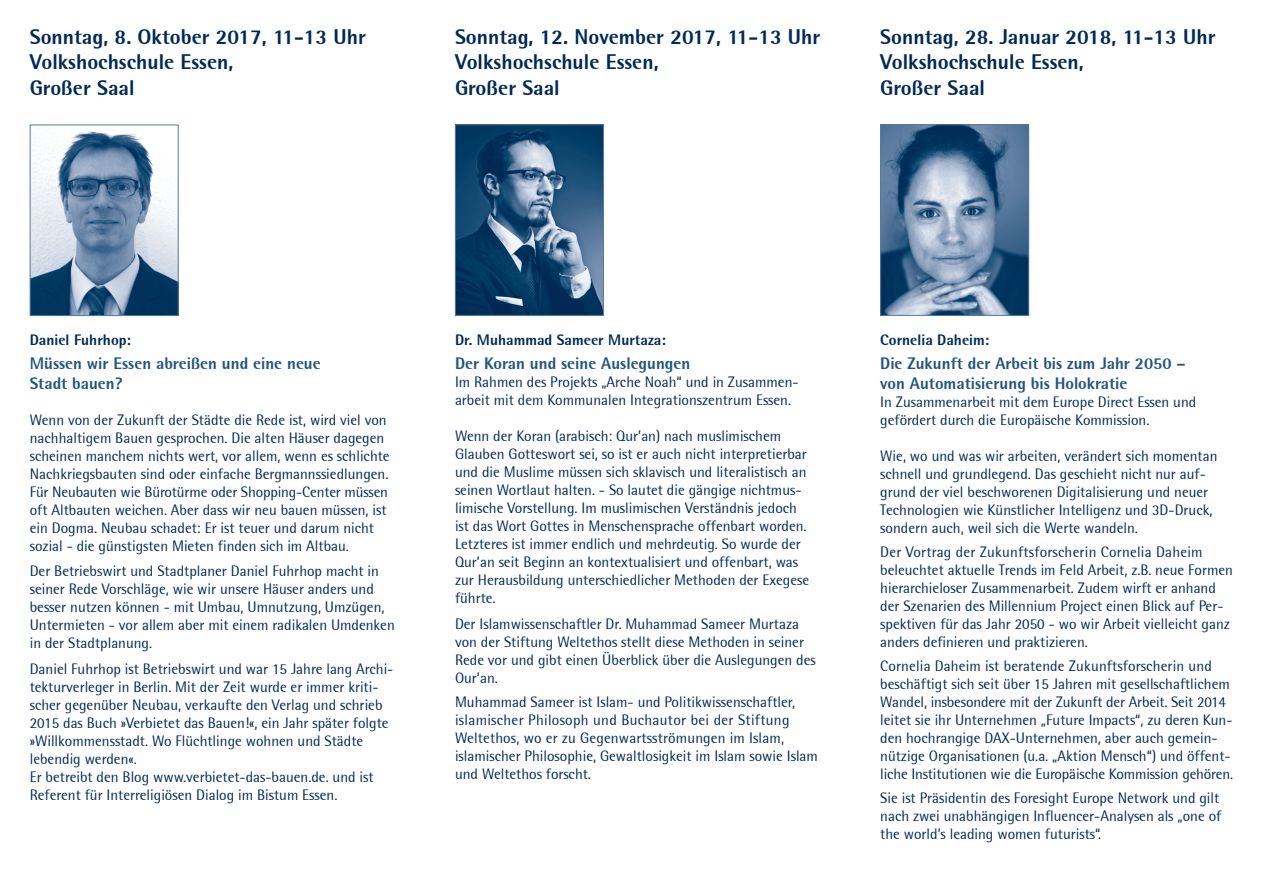
<style>
.page{position:relative;width:1263px;height:893px;background:#fff}
.page>*{position:absolute;margin:0;border:0;box-sizing:border-box;transform-origin:0 0}
.t1{font:800 21px/25.2px "Rotis Semi Sans";color:#002953}
.t2{font:800 16.5px/19.5px "Rotis Semi Sans";color:#20557d}
.t3{font:15px/18px "Rotis Semi Sans";color:#002953}
.t4{font:800 15px "Rotis Semi Sans";color:#002953}
</style>
<div class="page">
<img style="left:32px;top:131px;width:145px;height:183px">
<div style="left:30px;top:125px;width:149px;height:191px;border:1px solid #59799e"></div>
<img style="left:457px;top:126px;width:145px;height:188px">
<div style="left:455px;top:124px;width:149px;height:192px;border:1px solid #59799e"></div>
<img style="left:882px;top:126px;width:145px;height:188px">
<div style="left:880px;top:124px;width:149px;height:192px;border:1px solid #59799e"></div>
<h1 class="t1" style="left:30px;top:24px;width:337px">Sonntag, 8. Oktober 2017, 11-13 Uhr<br>Volkshochschule Essen,<br>Großer Saal</h1>
<h1 class="t1" style="left:455px;top:24px;width:367px">Sonntag, 12. November 2017, 11-13 Uhr<br>Volkshochschule Essen,<br>Großer Saal</h1>
<h1 class="t1" style="left:880px;top:24px;width:337px">Sonntag, 28. Januar 2018, 11-13 Uhr<br>Volkshochschule Essen,<br>Großer Saal</h1>
<p class="t4" style="left:30px;top:331px;width:103px">Daniel Fuhrhop:</p>
<p class="t2" style="left:30px;top:353px;width:293px">Müssen wir Essen abreißen und eine neue<br>Stadt bauen?</p>
<p class="t3" style="left:30px;top:410px;width:361px">Wenn von der Zukunft der Städte die Rede ist, wird viel von nachhaltigem Bauen gesprochen. Die alten Häuser dagegen scheinen manchem nichts wert, vor allem, wenn es schlichte Nachkriegsbauten sind oder einfache Bergmannssiedlungen.<br>Für Neubauten wie Bürotürme oder Shopping-Center müssen oft Altbauten weichen. Aber dass wir neu bauen müssen, ist ein Dogma. Neubau schadet: Er ist teuer und darum nicht sozial - die günstigsten Mieten finden sich im Altbau.</p>
<p class="t3" style="left:30px;top:562px;width:367px">Der Betriebswirt und Stadtplaner Daniel Fuhrhop macht in seiner Rede Vorschläge, wie wir unsere Häuser anders und besser nutzen können - mit Umbau, Umnutzung, Umzügen, Untermieten - vor allem aber mit einem radikalen Umdenken in der Stadtplanung.</p>
<p class="t3" style="left:30px;top:659px;width:365px">Daniel Fuhrhop ist Betriebswirt und war 15 Jahre lang Archi&shy;tekturverleger in Berlin. Mit der Zeit wurde er immer kriti&shy;scher gegenüber Neubau, verkaufte den Verlag und schrieb 2015 das Buch »Verbietet das Bauen!«, ein Jahr später folgte »Willkommensstadt. Wo Flüchtlinge wohnen und Städte lebendig werden«.<br>Er betreibt den Blog www.verbietet-das-bauen.de. und ist Referent für Interreligiösen Dialog im Bistum Essen.</p>
<p class="t4" style="left:455px;top:331px;width:212px">Dr. Muhammad Sameer Murtaza:</p>
<p class="t2" style="left:455px;top:353px;width:237px">Der Koran und seine Auslegungen</p>
<p class="t3" style="left:455px;top:373px;width:345px">Im Rahmen des Projekts „Arche Noah“ und in Zusammen&shy;arbeit mit dem Kommunalen Integrationszentrum Essen.</p>
<p class="t3" style="left:455px;top:427px;width:356px">Wenn der Koran (arabisch: Qur’an) nach muslimischem Glauben Gotteswort sei, so ist er auch nicht interpretierbar und die Muslime müssen sich sklavisch und literalistisch an seinen Wortlaut halten. - So lautet die gängige nichtmus&shy;limische Vorstellung. Im muslimischen Verständnis jedoch ist das Wort Gottes in Menschensprache offenbart worden.<br>Letzteres ist immer endlich und mehrdeutig. So wurde der Qur’an seit Beginn an kontextualisiert und offenbart, was zur Herausbildung unterschiedlicher Methoden der Exegese führte.</p>
<p class="t3" style="left:455px;top:614px;width:362px">Der Islamwissenschaftler Dr. Muhammad Sameer Murtaza von der Stiftung Weltethos stellt diese Methoden in seiner Rede vor und gibt einen Überblick über die Auslegungen des Our’an.</p>
<p class="t3" style="left:455px;top:692px;width:364px">Muhammad Sameer ist Islam- und Politikwissenschaftler, islamischer Philosoph und Buchautor bei der Stiftung Weltethos, wo er zu Gegenwartsströmungen im Islam, islamischer Philosophie, Gewaltlosigkeit im Islam sowie Islam und Weltethos forscht.</p>
<p class="t4" style="left:880px;top:331px;width:111px">Cornelia Daheim:</p>
<p class="t2" style="left:880px;top:353px;width:307px">Die Zukunft der Arbeit bis zum Jahr 2050 – von Automatisierung bis Holokratie</p>
<p class="t3" style="left:880px;top:392px;width:318px">In Zusammenarbeit mit dem Europe Direct Essen und gefördert durch die Europäische Kommission.</p>
<p class="t3" style="left:880px;top:446px;width:339px">Wie, wo und was wir arbeiten, verändert sich momentan schnell und grundlegend. Das geschieht nicht nur auf&shy;grund der viel beschworenen Digitalisierung und neuer Technologien wie Künstlicher Intelligenz und 3D-Druck, sondern auch, weil sich die Werte wandeln.</p>
<p class="t3" style="left:880px;top:542px;width:354px">Der Vortrag der Zukunftsforscherin Cornelia Daheim beleuchtet aktuelle Trends im Feld Arbeit, z.B. neue Formen hierarchieloser Zusammenarbeit. Zudem wirft er anhand der Szenarien des Millennium Project einen Blick auf Per&shy;spektiven für das Jahr 2050 - wo wir Arbeit vielleicht ganz anders definieren und praktizieren.</p>
<p class="t3" style="left:880px;top:656px;width:354px">Cornelia Daheim ist beratende Zukunftsforscherin und beschäftigt sich seit über 15 Jahren mit gesellschaftlichem Wandel, insbesondere mit der Zukunft der Arbeit. Seit 2014 leitet sie ihr Unternehmen „Future Impacts“, zu deren Kun&shy;den hochrangige DAX-Unternehmen, aber auch gemein&shy;nützige Organisationen (u.a. „Aktion Mensch“) und öffent&shy;liche Institutionen wie die Europäische Kommission gehören.</p>
<p class="t3" style="left:880px;top:788px;width:343px">Sie ist Präsidentin des Foresight Europe Network und gilt nach zwei unabhängigen Influencer-Analysen als „one of the world’s leading women futurists“.</p>
</div>
